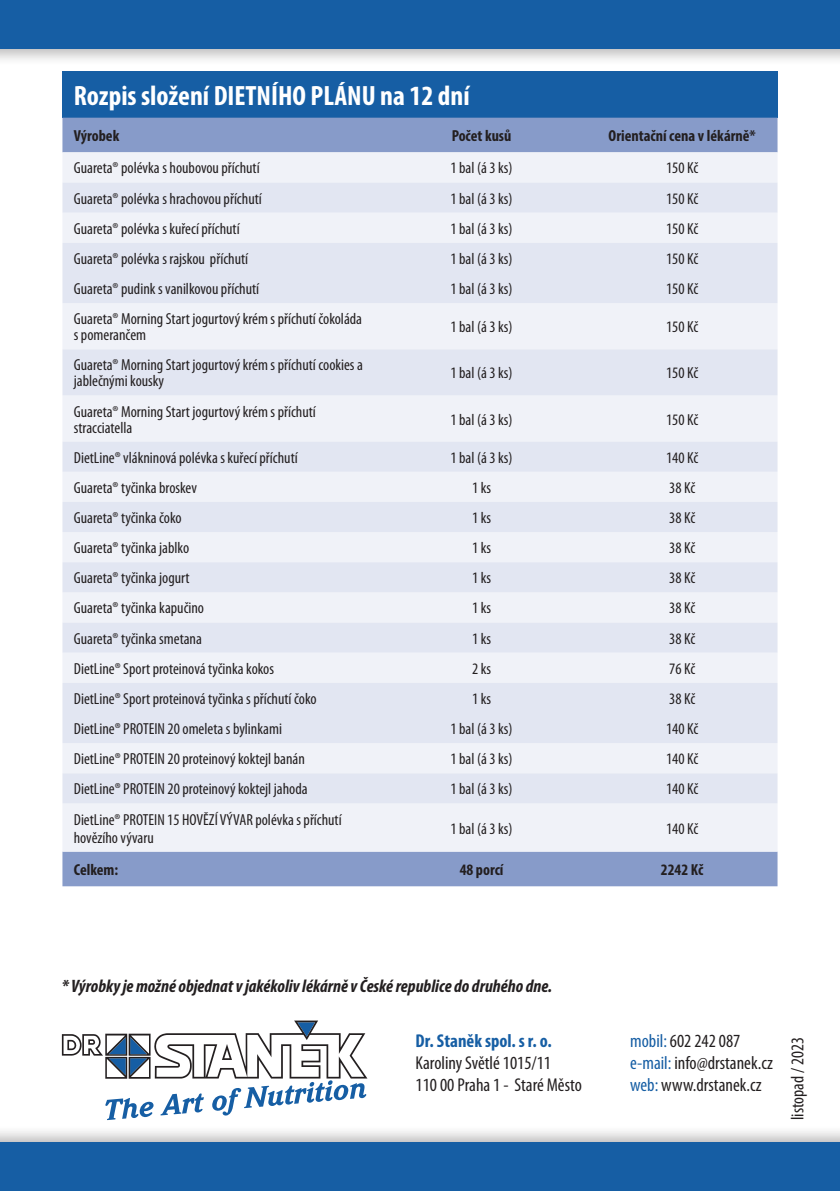
<style>
.page{position:relative;width:840px;height:1191px;background:#fff}
.page>*{position:absolute;margin:0;border:0;box-sizing:border-box;transform-origin:0 0}
.t1{font:700 condensed 28px "Myriad Pro";color:#fff}
.t2{font:condensed 18.6px "Myriad Pro";color:#231f20}
.t3{font:700 condensed 18.6px "Myriad Pro";color:#165ea4}
.t4{font:italic 700 condensed 18px "Myriad Pro";color:#231f20}
.t5{font:condensed 18px "Myriad Pro";color:#231f20}
.t6{font:condensed 16px/16px "Myriad Pro";color:#231f20}
.t7{font:700 condensed 16px "Myriad Pro";color:#231f20}
.s1{color:#165ea4}
</style>
<div class="page">
<div style="left:0;top:1124px;width:839px;height:67px;background:#231f20;opacity:.3"></div>
<div style="left:0;top:1142px;width:839px;height:49px;background:#165ea4"></div>
<div style="left:0;top:0;width:839px;height:66px;background:#231f20;opacity:.3"></div>
<div style="left:0;top:0;width:839px;height:48px;background:#165ea4"></div>
<div style="left:62px;top:71px;width:715px;height:47px;background:#165ea4"></div>
<div style="left:62px;top:118px;width:715px;height:768px;background:#879bc9"></div>
<div style="left:62px;top:152px;width:715px;height:699px;background:#f0f2f8"></div>
<svg style="left:62px;top:182px;width:715px;height:621px;fill:#e2e6f2"></svg>
<svg style="left:62px;top:1020px;width:305px;height:100px"></svg>
<p class="t1" style="left:74px;top:78px;width:397px">Rozpis složení DIETNÍHO PLÁNU na 12 dní</p>
<p class="t7" style="left:74px;top:126px;width:47px">Výrobek</p>
<p class="t7" style="left:451px;top:126px;width:61px">Počet kusů</p>
<p class="t7" style="left:608px;top:126px;width:149px">Orientační cena v lékárně*</p>
<p class="t6" style="left:74px;top:160px;width:187px">Guareta® polévka s houbovou příchutí</p>
<p class="t6" style="left:450px;top:160px;width:64px">1 bal (á 3 ks)</p>
<p class="t6" style="left:665px;top:160px;width:34px">150 Kč</p>
<p class="t6" style="left:74px;top:190px;width:189px">Guareta® polévka s hrachovou příchutí</p>
<p class="t6" style="left:450px;top:190px;width:64px">1 bal (á 3 ks)</p>
<p class="t6" style="left:665px;top:190px;width:34px">150 Kč</p>
<p class="t6" style="left:74px;top:220px;width:167px">Guareta® polévka s kuřecí příchutí</p>
<p class="t6" style="left:450px;top:220px;width:64px">1 bal (á 3 ks)</p>
<p class="t6" style="left:665px;top:220px;width:34px">150 Kč</p>
<p class="t6" style="left:74px;top:250px;width:176px">Guareta® polévka s rajskou příchutí</p>
<p class="t6" style="left:450px;top:250px;width:64px">1 bal (á 3 ks)</p>
<p class="t6" style="left:665px;top:250px;width:34px">150 Kč</p>
<p class="t6" style="left:74px;top:280px;width:187px">Guareta® pudink s vanilkovou příchutí</p>
<p class="t6" style="left:450px;top:280px;width:64px">1 bal (á 3 ks)</p>
<p class="t6" style="left:665px;top:280px;width:34px">150 Kč</p>
<p class="t6" style="left:74px;top:311px;width:290px">Guareta® Morning Start jogurtový krém s příchutí čokoláda s pomerančem</p>
<p class="t6" style="left:450px;top:319px;width:64px">1 bal (á 3 ks)</p>
<p class="t6" style="left:665px;top:319px;width:34px">150 Kč</p>
<p class="t6" style="left:74px;top:357px;width:290px">Guareta® Morning Start jogurtový krém s příchutí cookies a jablečnými kousky</p>
<p class="t6" style="left:450px;top:365px;width:64px">1 bal (á 3 ks)</p>
<p class="t6" style="left:665px;top:365px;width:34px">150 Kč</p>
<p class="t6" style="left:74px;top:403px;width:243px">Guareta® Morning Start jogurtový krém s příchutí stracciatella</p>
<p class="t6" style="left:450px;top:411px;width:64px">1 bal (á 3 ks)</p>
<p class="t6" style="left:665px;top:411px;width:34px">150 Kč</p>
<p class="t6" style="left:74px;top:449px;width:225px">DietLine® vlákninová polévka s kuřecí příchutí</p>
<p class="t6" style="left:450px;top:449px;width:64px">1 bal (á 3 ks)</p>
<p class="t6" style="left:665px;top:449px;width:34px">140 Kč</p>
<p class="t6" style="left:74px;top:479px;width:125px">Guareta® tyčinka broskev</p>
<p class="t6" style="left:472px;top:479px;width:21px">1 ks</p>
<p class="t6" style="left:668px;top:479px;width:28px">38 Kč</p>
<p class="t6" style="left:74px;top:509px;width:109px">Guareta® tyčinka čoko</p>
<p class="t6" style="left:472px;top:509px;width:21px">1 ks</p>
<p class="t6" style="left:668px;top:509px;width:28px">38 Kč</p>
<p class="t6" style="left:74px;top:539px;width:117px">Guareta® tyčinka jablko</p>
<p class="t6" style="left:472px;top:539px;width:21px">1 ks</p>
<p class="t6" style="left:668px;top:539px;width:28px">38 Kč</p>
<p class="t6" style="left:74px;top:570px;width:117px">Guareta® tyčinka jogurt</p>
<p class="t6" style="left:472px;top:570px;width:21px">1 ks</p>
<p class="t6" style="left:668px;top:570px;width:28px">38 Kč</p>
<p class="t6" style="left:74px;top:600px;width:132px">Guareta® tyčinka kapučino</p>
<p class="t6" style="left:472px;top:600px;width:21px">1 ks</p>
<p class="t6" style="left:668px;top:600px;width:28px">38 Kč</p>
<p class="t6" style="left:74px;top:630px;width:130px">Guareta® tyčinka smetana</p>
<p class="t6" style="left:472px;top:630px;width:21px">1 ks</p>
<p class="t6" style="left:668px;top:630px;width:28px">38 Kč</p>
<p class="t6" style="left:74px;top:660px;width:202px">DietLine® Sport proteinová tyčinka kokos</p>
<p class="t6" style="left:472px;top:660px;width:21px">2 ks</p>
<p class="t6" style="left:668px;top:660px;width:28px">76 Kč</p>
<p class="t6" style="left:74px;top:690px;width:244px">DietLine® Sport proteinová tyčinka s příchutí čoko</p>
<p class="t6" style="left:472px;top:690px;width:21px">1 ks</p>
<p class="t6" style="left:668px;top:690px;width:28px">38 Kč</p>
<p class="t6" style="left:74px;top:720px;width:209px">DietLine® PROTEIN 20 omeleta s bylinkami</p>
<p class="t6" style="left:450px;top:720px;width:64px">1 bal (á 3 ks)</p>
<p class="t6" style="left:665px;top:720px;width:34px">140 Kč</p>
<p class="t6" style="left:74px;top:750px;width:232px">DietLine® PROTEIN 20 proteinový koktejl banán</p>
<p class="t6" style="left:450px;top:750px;width:64px">1 bal (á 3 ks)</p>
<p class="t6" style="left:665px;top:750px;width:34px">140 Kč</p>
<p class="t6" style="left:74px;top:781px;width:235px">DietLine® PROTEIN 20 proteinový koktejl jahoda</p>
<p class="t6" style="left:450px;top:781px;width:64px">1 bal (á 3 ks)</p>
<p class="t6" style="left:665px;top:781px;width:34px">140 Kč</p>
<p class="t6" style="left:74px;top:810px;width:269px;line-height:18px">DietLine® PROTEIN 15 HOVĚZÍ VÝVAR polévka s příchutí hovězího vývaru</p>
<p class="t6" style="left:450px;top:820px;width:64px">1 bal (á 3 ks)</p>
<p class="t6" style="left:665px;top:820px;width:34px">140 Kč</p>
<p class="t7" style="left:74px;top:859px;width:46px">Celkem:</p>
<p class="t7" style="left:459px;top:859px;width:45px">48 porcí</p>
<p class="t7" style="left:660px;top:859px;width:44px">2242 Kč</p>
<p class="t4" style="left:62px;top:974px;width:491px">* Výrobky je možné objednat vjakékoliv lékárně vČeské republice do druhého dne.</p>
<p class="t3" style="left:415px;top:1028px;width:137px">Dr. Staněk spol. s r. o.</p>
<p class="t2" style="left:415px;top:1051px;width:137px">Karoliny Světlé 1015/11</p>
<p class="t2" style="left:415px;top:1074px;width:168px">110 00 Praha 1 - Staré Město</p>
<p class="t2" style="left:629px;top:1029px;width:112px"><span class="s1">mobil:</span> 602 242 087</p>
<p class="t2" style="left:629px;top:1051px;width:144px"><span class="s1">e-mail:</span> info@drstanek.cz</p>
<p class="t2" style="left:629px;top:1074px;width:133px"><span class="s1">web:</span> www.drstanek.cz</p>
<p class="t5" style="left:786px;top:1120px;width:84px;rotate:-90deg">listopad / 2023</p>
</div>
